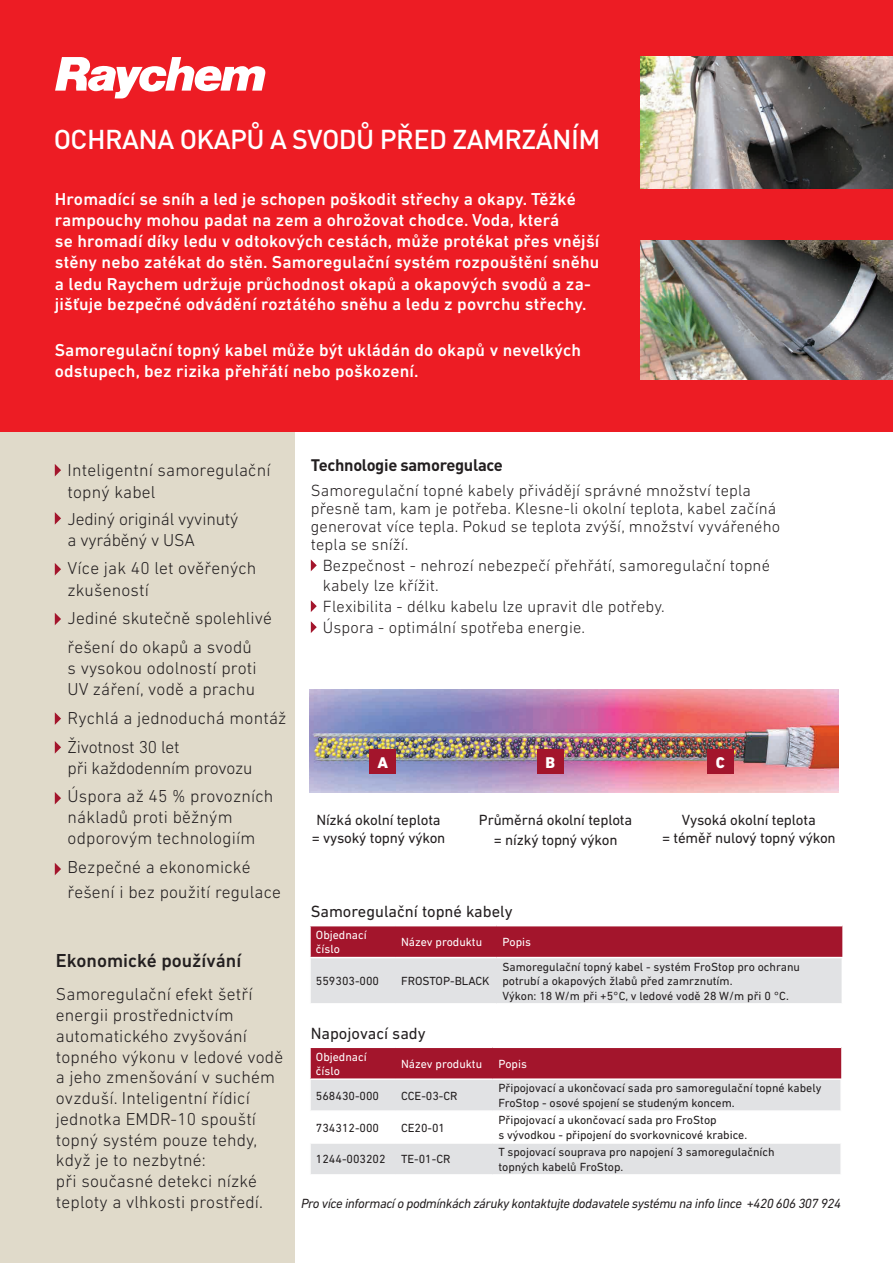
<style>
.page{position:relative;width:893px;height:1263px;background:#fff}
.page>*{position:absolute;margin:0;border:0;box-sizing:border-box;transform-origin:0 0}
.t1{font:500 27px "DIN Pro";letter-spacing:-.02em;color:#fff}
.t2{font:500 19.2px "DIN Next LT Pro";color:#231f20}
.t3{font:300 17.55px/20.7px "DIN Next LT Pro";letter-spacing:.01em;color:#231f20}
.t4{font:500 17.55px/21px "DIN Next LT Pro";letter-spacing:.01em;color:#fff}
.t5{font:300 17.55px "DIN Next LT Pro";letter-spacing:-.01em;color:#231f20}
.t6{font:300 16.5px/18px "DIN Next LT Pro";letter-spacing:.01em;color:#231f20}
.t7{font:16.5px "DIN Next LT Pro";color:#231f20}
.t8{font:700 16.5px "DIN Pro";letter-spacing:-.02em;color:#231f20}
.t9{font:800 15.75px "DIN Next LT Pro";color:#fff}
.t10{font:15px "DIN Next LT Pro";letter-spacing:-.01em;color:#231f20}
.t11{font:italic 13.5px "DIN Next LT Pro";letter-spacing:-.03em;color:#231f20}
.t12{font:12px/14.4px "DIN Next LT Pro";color:#231f20}
.t13{font:12px/14.4px "DIN Next LT Pro";color:#fff}
</style>
<div class="page">
<div style="left:0;top:0;width:294px;height:1263px;background:#e0daca"></div>
<div style="left:0;top:0;width:893px;height:432px;background:#ed1c24"></div>
<svg style="left:55px;top:57px;width:211px;height:41px"></svg>
<svg style="left:55px;top:464px;width:6px;height:12px"></svg>
<svg style="left:55px;top:512px;width:6px;height:13px"></svg>
<svg style="left:55px;top:563px;width:6px;height:12px"></svg>
<svg style="left:55px;top:613px;width:6px;height:12px"></svg>
<svg style="left:55px;top:712px;width:6px;height:13px"></svg>
<svg style="left:55px;top:741px;width:6px;height:13px"></svg>
<svg style="left:55px;top:792px;width:6px;height:12px"></svg>
<svg style="left:55px;top:863px;width:6px;height:12px"></svg>
<img style="left:641px;top:56px;width:252px;height:133px">
<img style="left:641px;top:240px;width:252px;height:139px">
<svg style="left:311px;top:926px;width:531px;height:77px;background:#c8909a"></svg>
<hr style="left:309px;top:957px;width:86px;height:1px;background:#fff">
<hr style="left:395px;top:957px;width:101px;height:1px;background:#fff">
<hr style="left:496px;top:957px;width:347px;height:1px;background:#fff">
<div style="left:311px;top:1048px;width:530px;height:30px;background:#a3152c"></div>
<svg style="left:311px;top:1080px;width:529px;height:94px;fill:#e1e2e4"></svg>
<hr style="left:309px;top:1110px;width:86px;height:2px;background:#fff">
<hr style="left:395px;top:1110px;width:97px;height:2px;background:#fff">
<hr style="left:492px;top:1110px;width:350px;height:2px;background:#fff">
<hr style="left:309px;top:1142px;width:86px;height:2px;background:#fff">
<hr style="left:395px;top:1142px;width:97px;height:2px;background:#fff">
<hr style="left:492px;top:1142px;width:350px;height:2px;background:#fff">
<img style="left:309px;top:690px;width:530px;height:102px">
<div style="left:370px;top:749px;width:26px;height:25px;background:#a3152c"></div>
<div style="left:537px;top:749px;width:26px;height:25px;background:#a3152c"></div>
<div style="left:707px;top:749px;width:27px;height:25px;background:#a3152c"></div>
<svg style="left:311px;top:559px;width:6px;height:12px"></svg>
<svg style="left:311px;top:600px;width:6px;height:12px"></svg>
<svg style="left:311px;top:621px;width:6px;height:12px"></svg>
<p class="t1" style="left:54px;top:121px;width:548px">OCHRANA OKAPŮ A SVODŮ PŘED ZAMRZÁNÍM</p>
<p class="t4" style="left:55px;top:189px;width:522px">Hromadící se sníh a led je schopen poškodit střechy a okapy. Těžké rampouchy mohou padat na zem a ohrožovat chodce. Voda, která</p>
<p class="t4" style="left:55px;top:231px;width:546px">se hromadí díky ledu v odtokových cestách, může protékat přes vnější stěny nebo zatékat do stěn. Samoregulační systém rozpouštění sněhu</p>
<p class="t4" style="left:55px;top:273px;width:537px">a ledu Raychem udržuje průchodnost okapů a okapových svodů a za&shy;jišťuje bezpečné odvádění roztátého sněhu a ledu z povrchu střechy.</p>
<p class="t4" style="left:55px;top:340px;width:528px">Samoregulační topný kabel může být ukládán do okapů v nevelkých odstupech, bez rizika přehřátí nebo poškození.</p>
<p class="t3" style="left:68px;top:460px;width:204px">Inteligentní samoregulační topný kabel</p>
<p class="t5" style="left:68px;top:509px;width:172px">Jediný originál vyvinutý</p>
<p class="t5" style="left:68px;top:530px;width:129px">a vyráběný v USA</p>
<p class="t3" style="left:68px;top:558px;width:190px">Více jak 40 let ověřených zkušeností</p>
<p class="t3" style="left:68px;top:604px;width:206px;line-height:28.7px">Jediné skutečně spolehlivé řešení do okapů a svodů</p>
<p class="t3" style="left:68px;top:657px;width:191px">s vysokou odolností proti<br>UV záření, vodě a prachu</p>
<p class="t3" style="left:68px;top:707px;width:220px">Rychlá a jednoduchá montáž</p>
<p class="t5" style="left:68px;top:736px;width:114px">Životnost 30 let</p>
<p class="t5" style="left:68px;top:757px;width:187px">při každodenním provozu</p>
<p class="t3" style="left:68px;top:786px;width:207px">Úspora až 45 % provozních nákladů proti běžným odporovým technologiím</p>
<p class="t3" style="left:68px;top:854px;width:215px;line-height:24.9px">Bezpečné a ekonomické řešení i bez použití regulace</p>
<p class="t2" style="left:56px;top:949px;width:187px">Ekonomické používání</p>
<p class="t3" style="left:56px;top:984px;width:229px">Samoregulační efekt šetří energii prostřednictvím automatického zvyšování topného výkonu v ledové vodě a jeho zmenšování v suchém ovzduší. Inteligentní řídicí jednotka EMDR-10 spouští topný systém pouze tehdy, když je to nezbytné:</p>
<p class="t3" style="left:56px;top:1170px;width:209px">při současné detekci nízké teploty a vlhkosti prostředí.</p>
<p class="t8" style="left:311px;top:454px;width:194px">Technologie samoregulace</p>
<p class="t6" style="left:311px;top:481px;width:471px">Samoregulační topné kabely přivádějí správné množství tepla přesně tam, kam je potřeba. Klesne-li okolní teplota, kabel začíná generovat více tepla. Pokud se teplota zvýší, množství vyvářeného tepla se sníží.</p>
<p class="t6" style="left:323px;top:556px;width:449px;line-height:19.8px">Bezpečnost - nehrozí nebezpečí přehřátí, samoregulační topné kabely lze křížit.</p>
<p class="t6" style="left:323px;top:597px;width:343px">Flexibilita - délku kabelu lze upravit dle potřeby.</p>
<p class="t6" style="left:323px;top:618px;width:264px">Úspora - optimální spotřeba energie.</p>
<p class="t9" style="left:378px;top:753px;width:12px">A</p>
<p class="t9" style="left:545px;top:753px;width:11px">B</p>
<p class="t9" style="left:716px;top:753px;width:11px">C</p>
<p class="t10" style="left:316px;top:811px;width:126px">Nízká okolní teplota</p>
<p class="t10" style="left:312px;top:829px;width:135px">= vysoký topný výkon</p>
<p class="t10" style="left:479px;top:811px;width:155px">Průměrná okolní teplota</p>
<p class="t10" style="left:494px;top:831px;width:125px">= nízký topný výkon</p>
<p class="t10" style="left:682px;top:811px;width:135px">Vysoká okolní teplota</p>
<p class="t10" style="left:662px;top:829px;width:175px">= téměř nulový topný výkon</p>
<p class="t7" style="left:311px;top:902px;width:203px">Samoregulační topné kabely</p>
<p class="t13" style="left:316px;top:927px;width:52px">Objednací číslo</p>
<p class="t13" style="left:401px;top:935px;width:83px">Název produktu</p>
<p class="t13" style="left:502px;top:935px;width:30px">Popis</p>
<p class="t12" style="left:316px;top:974px;width:65px">559303-000</p>
<p class="t12" style="left:401px;top:974px;width:90px">FROSTOP-BLACK</p>
<p class="t12" style="left:502px;top:959px;width:299px">Samoregulační topný kabel - systém FroStop pro ochranu</p>
<p class="t12" style="left:502px;top:974px;width:232px">potrubí a okapových žlabů před zamrznutím.</p>
<p class="t12" style="left:502px;top:988px;width:288px">Výkon: 18 W/m při +5°C, v ledové vodě 28 W/m při 0 °C.</p>
<p class="t7" style="left:311px;top:1024px;width:116px">Napojovací sady</p>
<p class="t13" style="left:316px;top:1049px;width:52px">Objednací číslo</p>
<p class="t13" style="left:401px;top:1056px;width:83px">Název produktu</p>
<p class="t13" style="left:498px;top:1056px;width:30px">Popis</p>
<p class="t12" style="left:316px;top:1088px;width:65px">568430-000</p>
<p class="t12" style="left:401px;top:1088px;width:58px">CCE-03-CR</p>
<p class="t12" style="left:498px;top:1081px;width:325px">Připojovací a ukončovací sada pro samoregulační topné kabely<br>FroStop - osové spojení se studeným koncem.</p>
<p class="t12" style="left:316px;top:1120px;width:65px">734312-000</p>
<p class="t12" style="left:401px;top:1120px;width:46px">CE20-01</p>
<p class="t12" style="left:498px;top:1113px;width:220px">Připojovací a ukončovací sada pro FroStop</p>
<p class="t12" style="left:498px;top:1127px;width:250px">s vývodkou - připojení do svorkovnicové krabice.</p>
<p class="t12" style="left:498px;top:1145px;width:278px">T spojovací souprava pro napojení 3 samoregulačních</p>
<p class="t12" style="left:498px;top:1159px;width:126px">topných kabelů FroStop.</p>
<p class="t11" style="left:301px;top:1196px;width:541px">Pro více informací o podmínkách záruky kontaktujte dodavatele systému na info lince +420 606 307 924</p>
<p class="t12" style="left:316px;top:1152px;width:71px">1244-003202</p>
<p class="t12" style="left:401px;top:1152px;width:51px">TE-01-CR</p>
</div>
